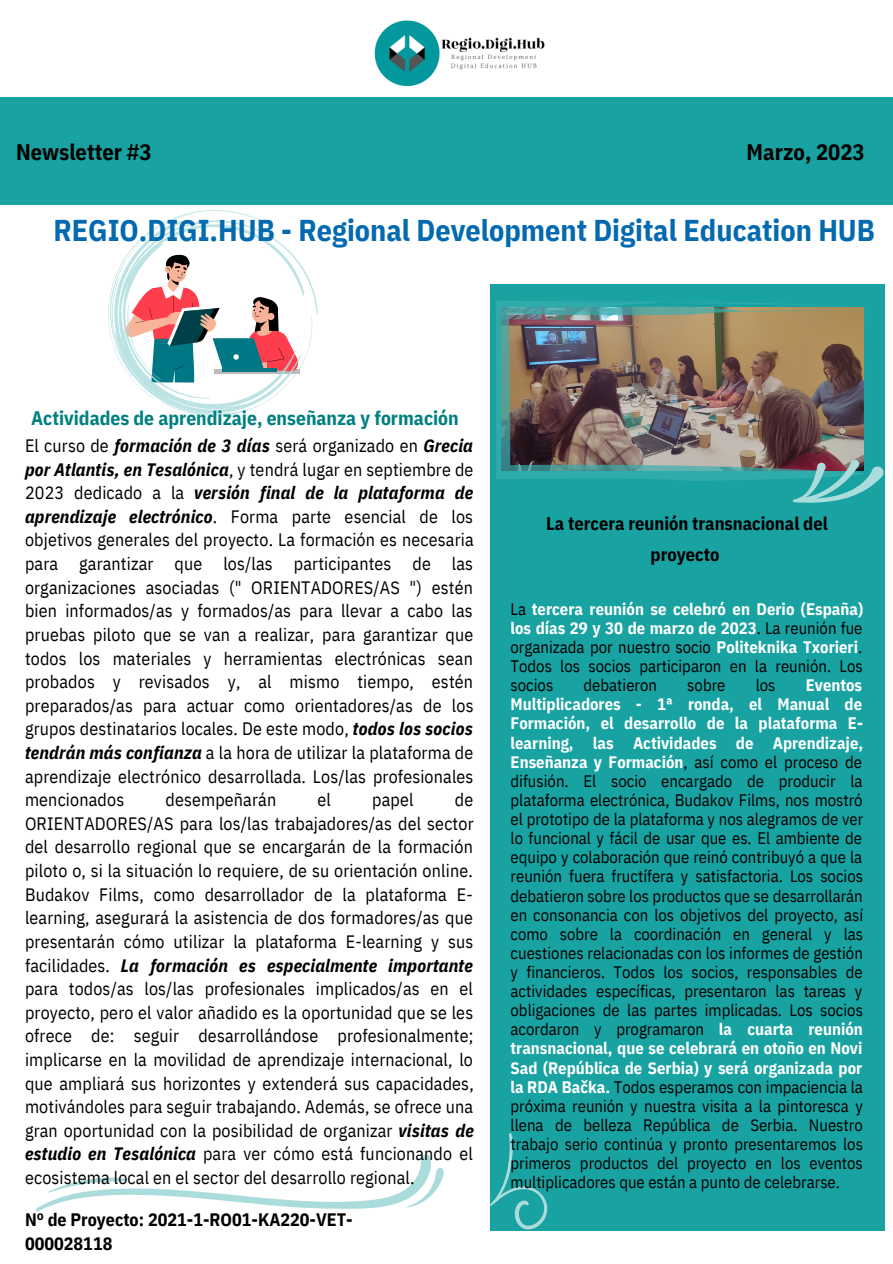
<style>
.page{position:relative;width:893px;height:1264px;background:#fff}
.page>*{position:absolute;margin:0;border:0;box-sizing:border-box;transform-origin:0 0}
.t1{font:700 30px "IBM Plex Sans Cond";color:#046aaf}
.t2{font:700 22.5px "IBM Plex Sans Cond";color:#000}
.t3{font:700 19.5px "IBM Plex Sans Cond";color:#008080}
.t4{font:700 18.3px/30.3px "IBM Plex Sans Cond";color:#000;text-align:center}
.t5{font:700 18px/24.8px "IBM Plex Sans Cond";color:#000}
.t6{font:17.85px/23.5px "IBM Plex Sans Cond";letter-spacing:.01em;color:#000;text-align:justify}
.t7{font:16.65px/19px "IBM Plex Sans Cond";color:#000;text-align:justify}
.s1{font-weight:700;font-style:italic}
.s2{font-weight:700;color:#fff}
</style>
<div class="page">
<img style="left:374px;top:20px;width:171px;height:66px">
<div style="left:489px;top:284px;width:395px;height:946px;background:#18a2a2"></div>
<div style="left:0;top:97px;width:892px;height:108px;background:#18a2a2"></div>
<svg style="left:108px;top:210px;width:209px;height:206px"></svg>
<img style="left:496px;top:300px;width:368px;height:181px">
<svg style="left:35px;top:1154px;width:409px;height:58px"></svg>
<svg style="left:792px;top:459px;width:92px;height:43px"></svg>
<svg style="left:489px;top:1132px;width:59px;height:97px"></svg>
<p class="t2" style="left:16px;top:137px;width:137px">Newsletter #3</p>
<p class="t2" style="left:746px;top:137px;width:120px">Marzo, 2023</p>
<h1 class="t1" style="left:53px;top:210px;width:823px">REGIO.DIGI.HUB - Regional Development Digital Education HUB</h1>
<p class="t3" style="left:31px;top:405px;width:429px">Actividades de aprendizaje, enseñanza y formación</p>
<p class="t6" style="left:25px;top:433px;width:450px">El curso de <span class="s1">formación de 3 días</span> será organizado en <span class="s1">Grecia por Atlantis, en Tesalónica</span>, y tendrá lugar en septiembre de 2023 dedicado a la <span class="s1">versión final de la plataforma de aprendizaje electrónico</span>. Forma parte esencial de los objetivos generales del proyecto. La formación es necesaria para garantizar que los/las participantes de las organizaciones asociadas (" ORIENTADORES/AS ") estén bien informados/as y formados/as para llevar a cabo las pruebas piloto que se van a realizar, para garantizar que todos los materiales y herramientas electrónicas sean probados y revisados y, al mismo tiempo, estén preparados/as para actuar como orientadores/as de los grupos destinatarios locales. De este modo, <span class="s1">todos los socios tendrán más confianza</span> a la hora de utilizar la plataforma de aprendizaje electrónico desarrollada. Los/las profesionales mencionados</p>
<p class="t6" style="left:165px;top:787px;width:112px">desempeñarán</p>
<p class="t6" style="left:317px;top:787px;width:15px">el</p>
<p class="t6" style="left:372px;top:787px;width:43px">papel</p>
<p class="t6" style="left:25px;top:787px;width:450px;text-indent:430px">de ORIENTADORES/AS para los/las trabajadores/as del sector del desarrollo regional que se encargarán de la formación piloto o, si la situación lo requiere, de su orientación online.<br>Budakov Films, como desarrollador de la plataforma E&shy;learning, asegurará la asistencia de dos formadores/as que presentarán cómo utilizar la plataforma E-learning y sus facilidades. <span class="s1">La formación es especialmente importante </span>para todos/as los/las profesionales implicados/as en el proyecto, pero el valor añadido es la oportunidad que se les ofrece de: seguir desarrollándose profesionalmente; implicarse en la movilidad de aprendizaje internacional, lo que ampliará sus horizontes y extenderá sus capacidades, motivándoles para seguir trabajando. Además, se ofrece una gran oportunidad con la posibilidad de organizar <span class="s1">visitas de estudio en Tesalónica</span> para ver cómo está funcionando el ecosistema local en el sector del desarrollo regional.</p>
<p class="t5" style="left:25px;top:1206px;width:329px">Nº de Proyecto: 2021-1-RO01-KA220-VET-<br>000028118</p>
<p class="t4" style="left:546px;top:508px;width:283px">La tercera reunión transnacional del proyecto</p>
<p class="t7" style="left:510px;top:599px;width:354px">La <span class="s2">tercera reunión se celebró en Derio (España) los días 29 y 30 de marzo de 2023</span>. La reunión fue organizada por nuestro socio <span class="s2">Politeknika Txorieri</span>.<br>Todos los socios participaron en la reunión. Los socios</p>
<p class="t7" style="left:583px;top:675px;width:75px">debatieron</p>
<p class="t7" style="left:687px;top:675px;width:40px">sobre</p>
<p class="t7" style="left:755px;top:675px;width:21px">los</p>
<p class="t7" style="left:510px;top:675px;width:354px;text-indent:295px"><span class="s2">Eventos Multiplicadores - 1ª ronda, el Manual de Formación, el desarrollo de la plataforma E&shy;learning, las Actividades de Aprendizaje, Enseñanza y Formación</span>, así como el proceso de difusión. El socio encargado de producir la plataforma electrónica, Budakov Films, nos mostró el prototipo de la plataforma y nos alegramos de ver lo funcional y fácil de usar que es. El ambiente de equipo y colaboración que reinó contribuyó a que la reunión fuera fructífera y satisfactoria. Los socios debatieron sobre los productos que se desarrollarán en consonancia con los objetivos del proyecto, así como sobre la coordinación en general y las cuestiones relacionadas con los informes de gestión y financieros. Todos los socios, responsables de actividades específicas, presentaron las tareas y obligaciones de las partes implicadas. Los socios acordaron y programaron <span class="s2">la cuarta reunión transnacional, que se celebrará en otoño en Novi Sad (República de Serbia) y será organizada por la RDA Bačka.</span> Todos esperamos con impaciencia la próxima reunión y nuestra visita a la pintoresca y llena de belleza República de Serbia. Nuestro trabajo serio continúa y pronto presentaremos los primeros productos del proyecto en los eventos multiplicadores que están a punto de celebrarse.</p>
</div>
